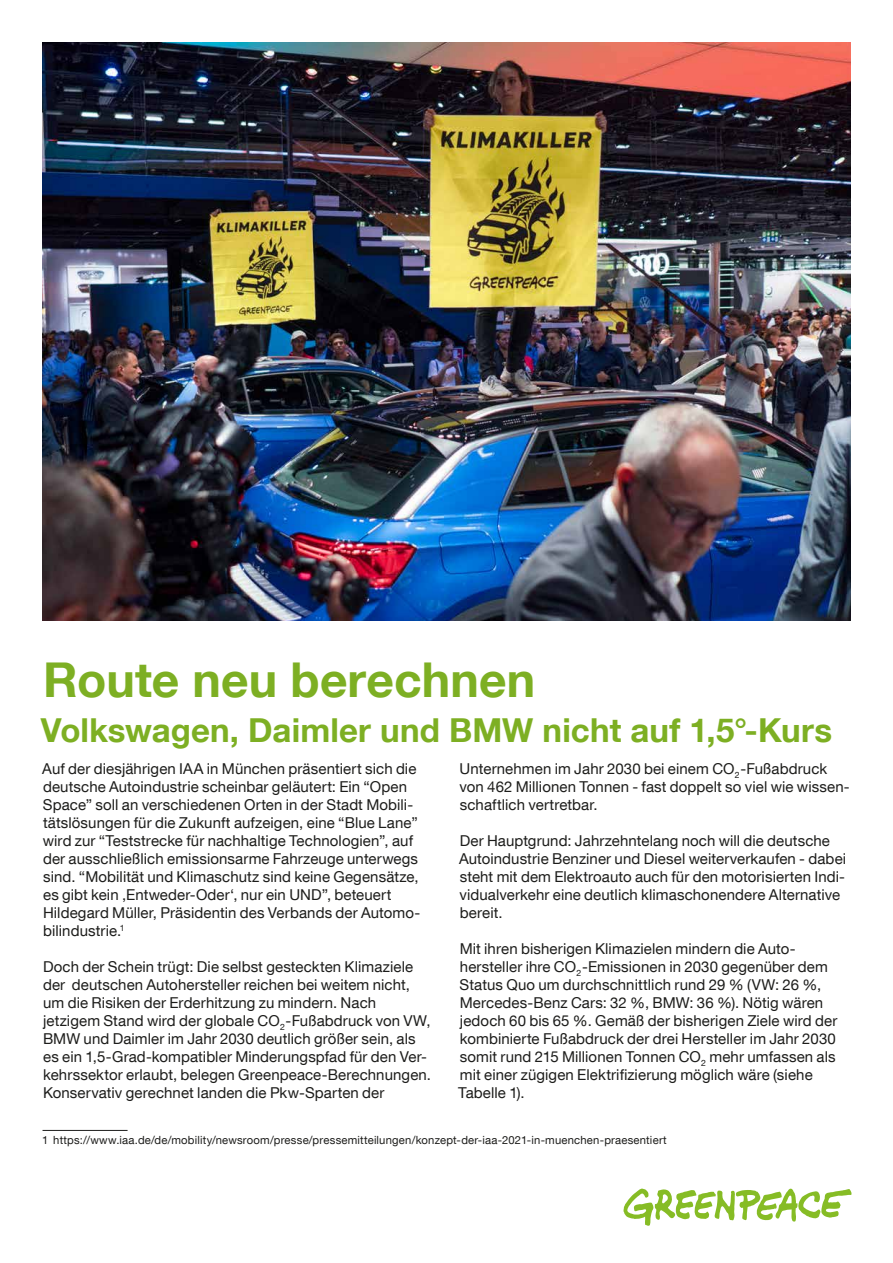
<style>
.page{position:relative;width:893px;height:1263px;background:#fff}
.page>*{position:absolute;margin:0;border:0;box-sizing:border-box;transform-origin:0 0}
.t1{font:700 48px "Helvetica Neue LT Com";color:#7daf23}
.t2{font:700 33px "Helvetica Neue LT Com";letter-spacing:.005em;color:#7daf23}
.t3{font:15px/18px "Helvetica Neue LT Com";letter-spacing:.005em;color:#1d1d1b}
.t4{font:11.25px "Helvetica Neue LT Com";letter-spacing:.02em;color:#1d1d1b}
</style>
<div class="page">
<img style="left:43px;top:43px;width:807px;height:578px">
<svg style="left:623px;top:1188px;width:229px;height:38px"></svg>
<hr style="left:43px;top:1130px;width:85px;height:1px;background:#1d1d1b">
<h1 class="t1" style="left:43px;top:649px;width:494px">Route neu berechnen</h1>
<h2 class="t2" style="left:41px;top:709px;width:793px">Volkswagen, Daimler und BMW nicht auf 1,5°-Kurs</h2>
<p class="t3" style="left:42px;top:759px;width:379px">Auf der diesjährigen IAA in München präsentiert sich die deutsche Autoindustrie scheinbar geläutert: Ein “Open Space” soll an verschiedenen Orten in der Stadt Mobili&shy;tätslösungen für die Zukunft aufzeigen, eine “Blue Lane” wird zur “Teststrecke für nachhaltige Technologien”, auf der ausschließlich emissionsarme Fahrzeuge unterwegs sind. “Mobilität und Klimaschutz sind keine Gegensätze, es gibt kein ,Entweder-Oder‘, nur ein UND”, beteuert Hildegard Müller, Präsidentin des Verbands der Automo&shy;bilindustrie.<sup>1</sup></p>
<p class="t3" style="left:43px;top:957px;width:390px">Doch der Schein trügt: Die selbst gesteckten Klimaziele der deutschen Autohersteller reichen bei weitem nicht, um die Risiken der Erderhitzung zu mindern. Nach jetzigem Stand wird der globale CO<sub>2</sub>-Fußabdruck von VW, BMW und Daimler im Jahr 2030 deutlich größer sein, als es ein 1,5-Grad-kompatibler Minderungspfad für den Ver&shy;kehrssektor erlaubt, belegen Greenpeace-Berechnungen.<br>Konservativ gerechnet landen die Pkw-Sparten der</p>
<p class="t3" style="left:459px;top:759px;width:392px">Unternehmen im Jahr 2030 bei einem CO<sub>2</sub>-Fußabdruck von 462 Millionen Tonnen - fast doppelt so viel wie wissen&shy;schaftlich vertretbar.</p>
<p class="t3" style="left:459px;top:831px;width:389px">Der Hauptgrund: Jahrzehntelang noch will die deutsche Autoindustrie Benziner und Diesel weiterverkaufen - dabei steht mit dem Elektroauto auch für den motorisierten Indi&shy;vidualverkehr eine deutlich klimaschonendere Alternative bereit.</p>
<p class="t3" style="left:458px;top:939px;width:381px">Mit ihren bisherigen Klimazielen mindern die Auto&shy;hersteller ihre CO<sub>2</sub>-Emissionen in 2030 gegenüber dem Status Quo um durchschnittlich rund 29 % (VW: 26 %, Mercedes-Benz Cars: 32 %, BMW: 36 %). Nötig wären jedoch 60 bis 65 %. Gemäß der bisherigen Ziele wird der kombinierte Fußabdruck der drei Hersteller im Jahr 2030 somit rund 215 Millionen Tonnen CO<sub>2</sub> mehr umfassen als mit einer zügigen Elektrifizierung möglich wäre (siehe Tabelle 1).</p>
<p class="t4" style="left:42px;top:1133px;width:626px">1 https://www.iaa.de/de/mobility/newsroom/presse/pressemitteilungen/konzept-der-iaa-2021-in-muenchen-praesentiert</p>
</div>
